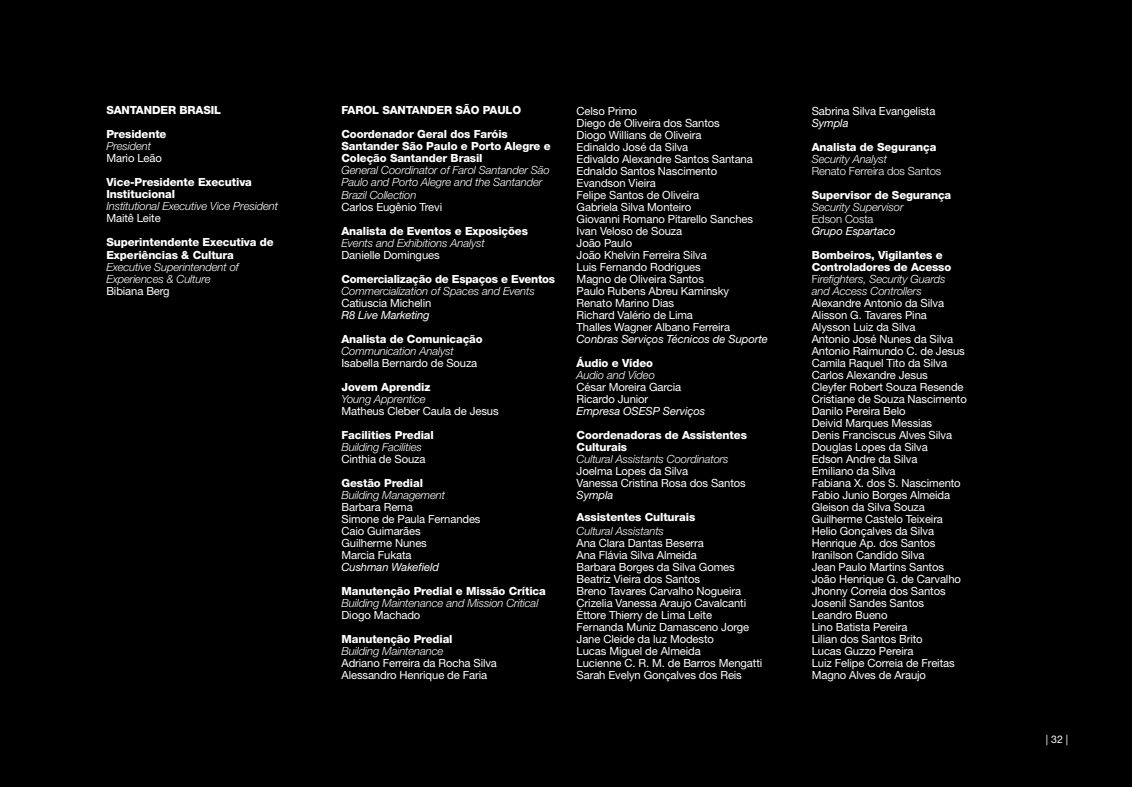
<style>
.page{position:relative;width:1132px;height:787px;background:#fff}
.page>*{position:absolute;margin:0;border:0;box-sizing:border-box;transform-origin:0 0}
.t1{font:11.25px/12px "Helvetica Neue LT Std";letter-spacing:-.01em;color:#fff}
.t2{font:italic 300 11.25px/12px "Helvetica Neue LT Std";letter-spacing:-.01em;color:#fff}
.t3{font:800 11.25px/12px "Helvetica Neue LT Std";letter-spacing:-.01em;color:#fff}
.t4{font:italic 11.25px "Helvetica Neue LT Std";letter-spacing:-.01em;color:#fff}
.t5{font:300 11.25px "Helvetica Neue LT Std";letter-spacing:-.01em;color:#fff}
.t6{font:10.5px "Helvetica Neue LT Std";color:#fff}
.s1{font-weight:800;font-style:normal}
.s2{font-style:normal}
</style>
<div class="page">
<div style="left:0;top:0;width:1131px;height:787px;background:#000"></div>
<p class="t3" style="left:106px;top:98px;width:116px;line-height:24px">SANTANDER BRASIL<br>Presidente</p>
<p class="t2" style="left:106px;top:140px;width:46px">President</p>
<p class="t1" style="left:106px;top:152px;width:57px">Mario Leão</p>
<p class="t3" style="left:106px;top:176px;width:147px">Vice-Presidente Executiva<br>Institucional</p>
<p class="t2" style="left:106px;top:200px;width:173px">Institutional Executive Vice President</p>
<p class="t1" style="left:106px;top:212px;width:56px">Maitê Leite</p>
<p class="t3" style="left:106px;top:236px;width:169px">Superintendente Executiva de<br>Experiências &amp; Cultura</p>
<p class="t2" style="left:106px;top:260px;width:134px">Executive Superintendent of<br>Experiences &amp; Culture</p>
<p class="t1" style="left:106px;top:284px;width:65px">Bibiana Berg</p>
<p class="t3" style="left:341px;top:98px;width:181px;line-height:24px">FAROL SANTANDER SÃO PAULO<br>Coordenador Geral dos Faróis</p>
<p class="t3" style="left:341px;top:140px;width:211px">Santander São Paulo e Porto Alegre e<br>Coleção Santander Brasil</p>
<p class="t2" style="left:341px;top:164px;width:210px">General Coordinator of Farol Santander São<br>Paulo and Porto Alegre and the Santander<br>Brazil Collection</p>
<p class="t1" style="left:341px;top:200px;width:102px">Carlos Eugênio Trevi</p>
<p class="t3" style="left:341px;top:224px;width:188px">Analista de Eventos e Exposições</p>
<p class="t2" style="left:341px;top:236px;width:145px">Events and Exhibitions Analyst</p>
<p class="t1" style="left:341px;top:248px;width:100px">Danielle Domingues</p>
<p class="t3" style="left:341px;top:272px;width:215px">Comercialização de Espaços e Eventos</p>
<p class="t2" style="left:341px;top:284px;width:195px">Commercialization of Spaces and Events</p>
<p class="t1" style="left:341px;top:296px;width:91px">Catiuscia Michelin</p>
<p class="t4" style="left:341px;top:308px;width:90px">R8 Live Marketing</p>
<p class="t3" style="left:341px;top:332px;width:143px">Analista de Comunicação</p>
<p class="t2" style="left:341px;top:344px;width:114px">Communication Analyst</p>
<p class="t1" style="left:341px;top:356px;width:137px">Isabella Bernardo de Souza</p>
<p class="t3" style="left:341px;top:380px;width:90px">Jovem Aprendiz</p>
<p class="t2" style="left:341px;top:392px;width:86px">Young Apprentice</p>
<p class="t1" style="left:341px;top:404px;width:159px">Matheus Cleber Caula de Jesus</p>
<p class="t3" style="left:341px;top:428px;width:94px">Facilities Predial</p>
<p class="t2" style="left:341px;top:440px;width:82px">Building Facilities</p>
<p class="t1" style="left:341px;top:452px;width:85px">Cinthia de Souza</p>
<p class="t3" style="left:341px;top:476px;width:83px">Gestão Predial</p>
<p class="t2" style="left:341px;top:488px;width:105px">Building Management</p>
<p class="t1" style="left:341px;top:500px;width:140px">Barbara Rema<br>Simone de Paula Fernandes<br>Caio Guimarães<br>Guilherme Nunes<br>Marcia Fukata</p>
<p class="t4" style="left:341px;top:560px;width:99px">Cushman Wakefield</p>
<p class="t3" style="left:341px;top:584px;width:206px">Manutenção Predial e Missão Crítica</p>
<p class="t2" style="left:341px;top:596px;width:198px">Building Maintenance and Mission Critical</p>
<p class="t1" style="left:341px;top:608px;width:80px">Diogo Machado</p>
<p class="t3" style="left:341px;top:632px;width:113px">Manutenção Predial</p>
<p class="t2" style="left:341px;top:644px;width:103px">Building Maintenance</p>
<p class="t1" style="left:341px;top:656px;width:157px">Adriano Ferreira da Rocha Silva<br>Alessandro Henrique de Faria</p>
<p class="t1" style="left:576px;top:104px;width:178px">Celso Primo<br>Diego de Oliveira dos Santos<br>Diogo Willians de Oliveira<br>Edinaldo José da Silva<br>Edivaldo Alexandre Santos Santana<br>Ednaldo Santos Nascimento<br>Evandson Vieira<br>Felipe Santos de Oliveira<br>Gabriela Silva Monteiro<br>Giovanni Romano Pitarello Sanches<br>Ivan Veloso de Souza<br>João Paulo<br>João Khelvin Ferreira Silva<br>Luis Fernando Rodrigues<br>Magno de Oliveira Santos<br>Paulo Rubens Abreu Kaminsky<br>Renato Marino Dias<br>Richard Valério de Lima<br>Thalles Wagner Albano Ferreira</p>
<p class="t4" style="left:576px;top:332px;width:193px">Conbras Serviços Técnicos de Suporte</p>
<p class="t3" style="left:576px;top:357px;width:78px">Áudio e Vídeo</p>
<p class="t2" style="left:576px;top:368px;width:80px">Audio and Video</p>
<p class="t1" style="left:576px;top:380px;width:106px">César Moreira Garcia<br>Ricardo Junior</p>
<p class="t4" style="left:576px;top:404px;width:130px">Empresa OSESP Serviços</p>
<p class="t3" style="left:576px;top:429px;width:172px">Coordenadoras de Assistentes<br>Culturais</p>
<p class="t2" style="left:576px;top:452px;width:153px">Cultural Assistants Coordinators</p>
<p class="t1" style="left:576px;top:464px;width:171px">Joelma Lopes da Silva<br>Vanessa Cristina Rosa dos Santos</p>
<p class="t4" style="left:576px;top:488px;width:38px">Sympla</p>
<p class="t3" style="left:576px;top:511px;width:120px">Assistentes Culturais</p>
<p class="t2" style="left:576px;top:524px;width:89px">Cultural Assistants</p>
<p class="t1" style="left:576px;top:536px;width:187px">Ana Clara Dantas Beserra<br>Ana Flávia Silva Almeida<br>Barbara Borges da Silva Gomes<br>Beatriz Vieira dos Santos<br>Breno Tavares Carvalho Nogueira<br>Crizelia Vanessa Araujo Cavalcanti<br>Éttore Thierry de Lima Leite<br>Fernanda Muniz Damasceno Jorge<br>Jane Cleide da luz Modesto<br>Lucas Miguel de Almeida<br>Lucienne C. R. M. de Barros Mengatti<br>Sarah Evelyn Gonçalves dos Reis</p>
<p class="t1" style="left:811px;top:105px;width:125px">Sabrina Silva Evangelista</p>
<p class="t4" style="left:811px;top:116px;width:38px">Sympla</p>
<p class="t3" style="left:811px;top:141px;width:126px">Analista de Segurança</p>
<p class="t2" style="left:811px;top:153px;width:77px">Security Analyst</p>
<p class="t5" style="left:811px;top:164px;width:131px">Renato Ferreira dos Santos</p>
<p class="t3" style="left:811px;top:189px;width:141px">Supervisor de Segurança</p>
<p class="t2" style="left:811px;top:201px;width:93px">Security Supervisor</p>
<p class="t5" style="left:811px;top:212px;width:63px">Edson Costa</p>
<p class="t4" style="left:811px;top:224px;width:85px">Grupo Espartaco</p>
<p class="t2" style="left:811px;top:249px;width:141px"><span class="s1">Bombeiros, Vigilantes e<br>Controladores de Acesso<br></span><span class="s2">F</span>irefighters, Security Guards and Access Controllers</p>
<p class="t1" style="left:811px;top:297px;width:156px">Alexandre Antonio da Silva<br>Alisson G. Tavares Pina<br>Alysson Luiz da Silva<br>Antonio José Nunes da Silva<br>Antonio Raimundo C. de Jesus<br>Camila Raquel Tito da Silva<br>Carlos Alexandre Jesus<br>Cleyfer Robert Souza Resende<br>Cristiane de Souza Nascimento<br>Danilo Pereira Belo<br>Deivid Marques Messias<br>Denis Franciscus Alves Silva<br>Douglas Lopes da Silva<br>Edson Andre da Silva<br>Emiliano da Silva<br>Fabiana X. dos S. Nascimento<br>Fabio Junio Borges Almeida<br>Gleison da Silva Souza<br>Guilherme Castelo Teixeira<br>Helio Gonçalves da Silva<br>Henrique Ap. dos Santos<br>Iranilson Candido Silva<br>Jean Paulo Martins Santos<br>João Henrique G. de Carvalho<br>Jhonny Correia dos Santos<br>Josenil Sandes Santos<br>Leandro Bueno<br>Lino Batista Pereira<br>Lilian dos Santos Brito<br>Lucas Guzzo Pereira<br>Luiz Felipe Correia de Freitas<br>Magno Alves de Araujo</p>
<p class="t6" style="left:1045px;top:733px;width:24px">| 32 |</p>
</div>
